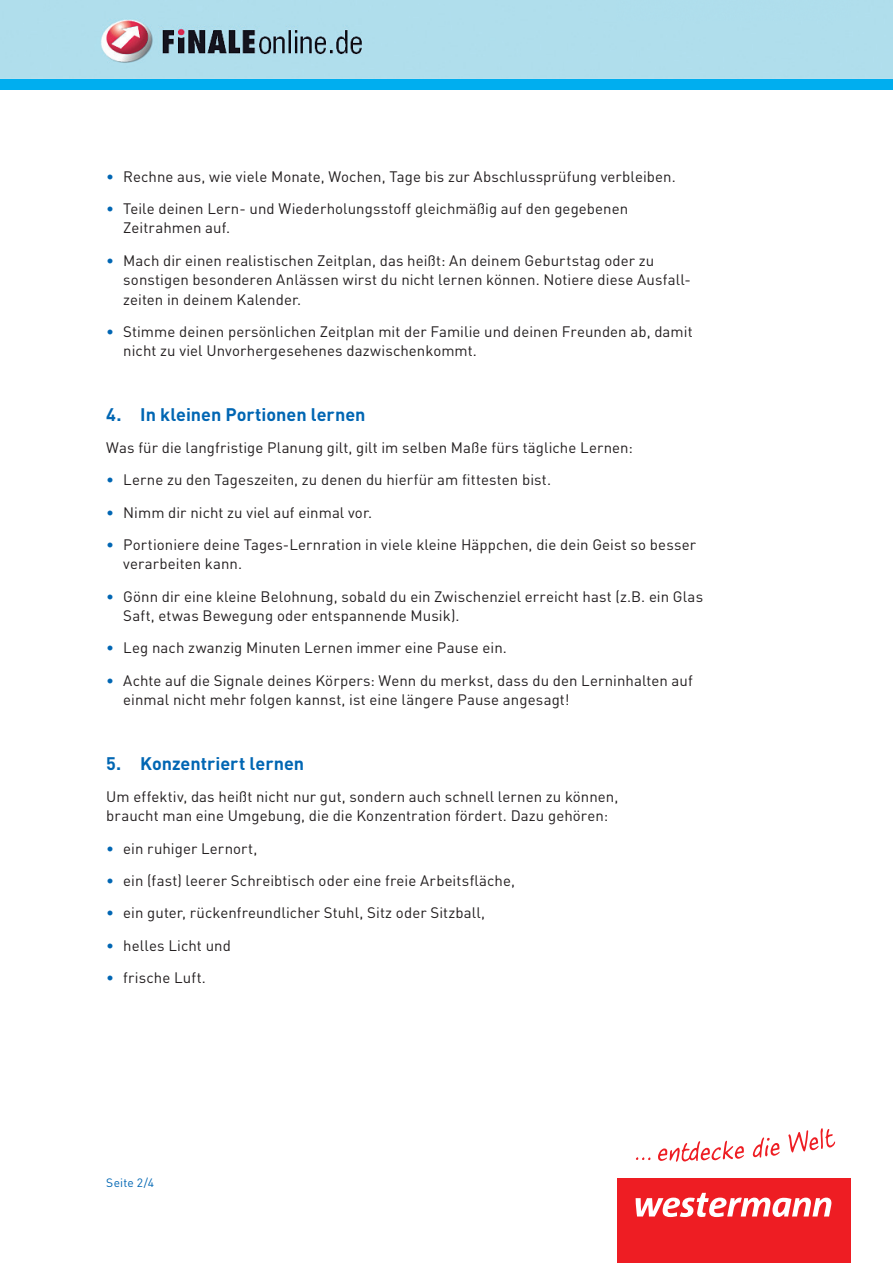
<style>
.page{position:relative;width:893px;height:1263px;background:#fff}
.page>*{position:absolute;margin:0;border:0;box-sizing:border-box;transform-origin:0 0}
.t1{font:700 18px "DINOT";color:#0166b3}
.t2{font:15px/19.5px "DINOT";letter-spacing:.005em;color:#231f20}
.t3{font:12px "DINOT";letter-spacing:.015em;color:#0166b3}
.s1{color:#0166b3}
</style>
<div class="page">
<img style="left:0;top:0;width:893px;height:79px">
<div style="left:617px;top:0;width:233px;height:21px;background:#afdeec"></div>
<div style="left:0;top:79px;width:893px;height:10px;background:#00aeef"></div>
<div style="left:617px;top:1179px;width:233px;height:84px;background:#ee1d23"></div>
<svg style="left:636px;top:1193px;width:195px;height:24px"></svg>
<svg style="left:636px;top:1128px;width:199px;height:34px"></svg>
<p class="t2" style="left:106px;top:166px;width:571px"><span class="s1">•</span> Rechne aus, wie viele Monate, Wochen, Tage bis zur Abschlussprüfung verbleiben.</p>
<p class="t2" style="left:123px;top:198px;width:506px;text-indent:-17px"><span class="s1">•</span> Teile deinen Lern- und Wiederholungsstoff gleichmäßig auf den gegebenen<br>Zeitrahmen auf.</p>
<p class="t2" style="left:123px;top:250px;width:569px;text-indent:-17px"><span class="s1">•</span> Mach dir einen realistischen Zeitplan, das heißt: An deinem Geburtstag oder zu sonstigen besonderen Anlässen wirst du nicht lernen können. Notiere diese Ausfall&shy;zeiten in deinem Kalender.</p>
<p class="t2" style="left:123px;top:321px;width:571px;text-indent:-17px"><span class="s1">•</span> Stimme deinen persönlichen Zeitplan mit der Familie und deinen Freunden ab, damit nicht zu viel Unvorhergesehenes dazwischenkommt.</p>
<p class="t1" style="left:106px;top:402px;width:261px">4. In kleinen Portionen lernen</p>
<p class="t2" style="left:106px;top:437px;width:528px">Was für die langfristige Planung gilt, gilt im selben Maße fürs tägliche Lernen:</p>
<p class="t2" style="left:106px;top:470px;width:446px"><span class="s1">•</span> Lerne zu den Tageszeiten, zu denen du hierfür am fittesten bist.</p>
<p class="t2" style="left:106px;top:502px;width:267px"><span class="s1">•</span> Nimm dir nicht zu viel auf einmal vor.</p>
<p class="t2" style="left:123px;top:534px;width:574px;text-indent:-17px"><span class="s1">•</span> Portioniere deine Tages-Lernration in viele kleine Häppchen, die dein Geist so besser verarbeiten kann.</p>
<p class="t2" style="left:123px;top:586px;width:581px;text-indent:-17px"><span class="s1">•</span> Gönn dir eine kleine Belohnung, sobald du ein Zwischenziel erreicht hast (z.B. ein Glas<br>Saft, etwas Bewegung oder entspannende Musik).</p>
<p class="t2" style="left:106px;top:638px;width:402px"><span class="s1">•</span> Leg nach zwanzig Minuten Lernen immer eine Pause ein.</p>
<p class="t2" style="left:123px;top:670px;width:571px;text-indent:-17px"><span class="s1">•</span> Achte auf die Signale deines Körpers: Wenn du merkst, dass du den Lerninhalten auf einmal nicht mehr folgen kannst, ist eine längere Pause angesagt!</p>
<p class="t1" style="left:106px;top:751px;width:199px">5. Konzentriert lernen</p>
<p class="t2" style="left:106px;top:786px;width:514px">Um effektiv, das heißt nicht nur gut, sondern auch schnell lernen zu können, braucht man eine Umgebung, die die Konzentration fördert. Dazu gehören:</p>
<p class="t2" style="left:106px;top:838px;width:153px"><span class="s1">•</span> ein ruhiger Lernort,</p>
<p class="t2" style="left:106px;top:870px;width:410px"><span class="s1">•</span> ein (fast) leerer Schreibtisch oder eine freie Arbeitsfläche,</p>
<p class="t2" style="left:106px;top:902px;width:380px"><span class="s1">•</span> ein guter, rückenfreundlicher Stuhl, Sitz oder Sitzball,</p>
<p class="t2" style="left:106px;top:935px;width:126px"><span class="s1">•</span> helles Licht und</p>
<p class="t2" style="left:106px;top:967px;width:101px"><span class="s1">•</span> frische Luft.</p>
<p class="t3" style="left:106px;top:1174px;width:49px">Seite 2/4</p>
</div>
